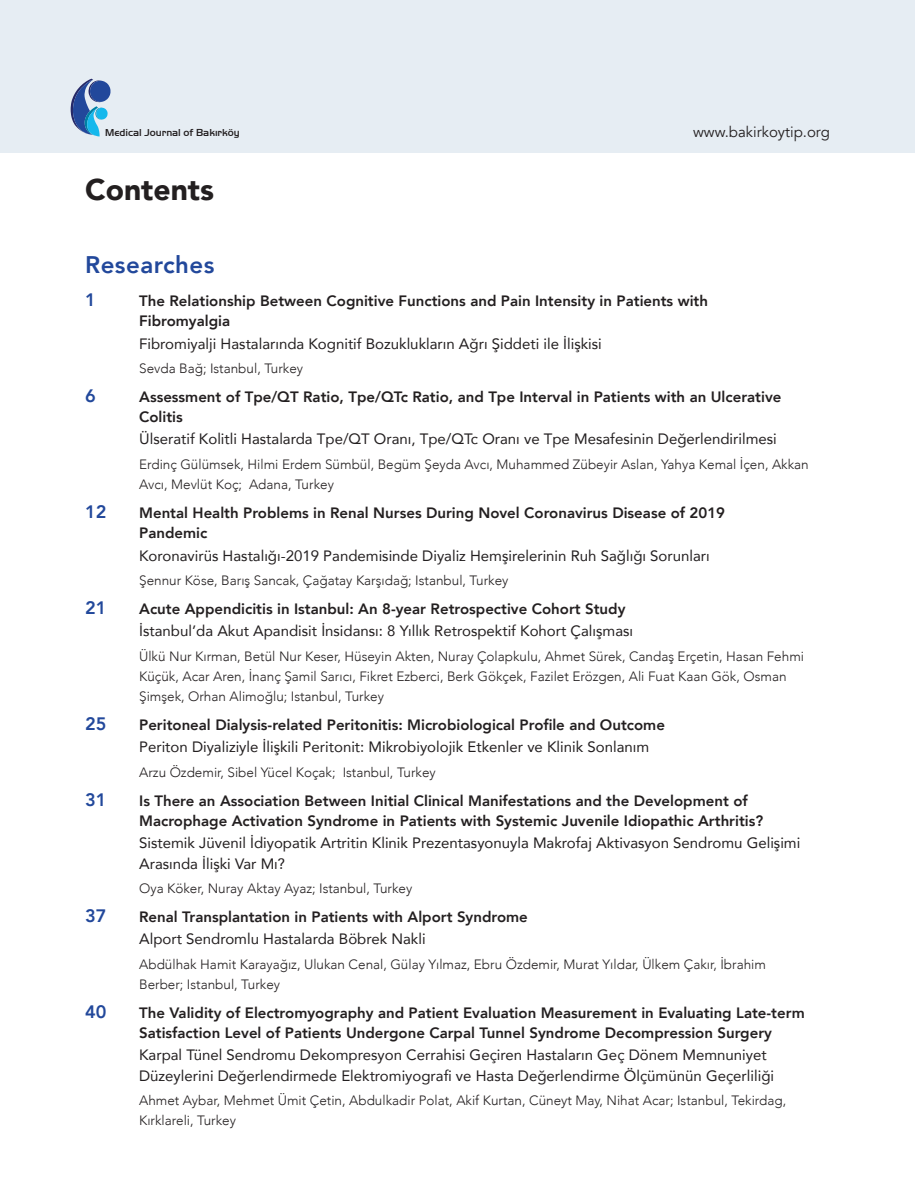
<style>
.page{position:relative;width:915px;height:1191px;background:#fff}
.page>*{position:absolute;margin:0;border:0;box-sizing:border-box;transform-origin:0 0}
.metin{font:900 30px "Avenir";color:#231f20}
.t1{font:800 24px "Avenir";letter-spacing:.02em;color:#22489b}
.içindekiler_1{font:800 18px "Avenir";color:#22489b}
.içindekiler_1-2{font:800 15px/20.2px "Avenir";color:#231f20}
.icindekiler_2{font:15px/20.2px "Avenir";color:#231f20}
.t2{font:15px "Avenir";color:#231f20}
.icindekiler_3{font:300 13.5px/20.2px "Avenir";color:#231f20}
.t3{font:500 10.5px "Handel Got D";color:#231f20}
</style>
<div class="page">
<div style="left:0;top:0;width:914px;height:153px;background:#e6edf3"></div>
<svg style="left:71px;top:79px;width:40px;height:57px"></svg>
<p class="t3" style="left:105px;top:127px;width:136px">Medical Journal of Bakırköy</p>
<p class="t2" style="left:693px;top:122px;width:138px">www.bakirkoytip.org</p>
<p class="metin" style="left:85px;top:164px;width:130px">Contents</p>
<p class="t1" style="left:85px;top:246px;width:131px">Researches</p>
<p class="içindekiler_1" style="left:85px;top:285px;width:12px">1</p>
<p class="içindekiler_1-2" style="left:139px;top:290px;width:570px">The Relationship Between Cognitive Functions and Pain Intensity in Patients with<br>Fibromyalgia</p>
<p class="icindekiler_2" style="left:139px;top:333px;width:464px">Fibromiyalji Hastalarında Kognitif Bozuklukların Ağrı Şiddeti ile İlişkisi</p>
<p class="icindekiler_3" style="left:139px;top:358px;width:165px">Sevda Bağ; Istanbul, Turkey</p>
<p class="içindekiler_1" style="left:85px;top:381px;width:12px">6</p>
<p class="içindekiler_1-2" style="left:139px;top:386px;width:643px">Assessment of Tpe/QT Ratio, Tpe/QTc Ratio, and Tpe Interval in Patients with an Ulcerative<br>Colitis</p>
<p class="icindekiler_2" style="left:139px;top:428px;width:639px">Ülseratif Kolitli Hastalarda Tpe/QT Oranı, Tpe/QTc Oranı ve Tpe Mesafesinin Değerlendirilmesi</p>
<p class="icindekiler_3" style="left:139px;top:454px;width:671px">Erdinç Gülümsek, Hilmi Erdem Sümbül, Begüm Şeyda Avcı, Muhammed Zübeyir Aslan, Yahya Kemal İçen, Akkan<br>Avcı, Mevlüt Koç; Adana, Turkey</p>
<p class="içindekiler_1" style="left:85px;top:497px;width:23px">12</p>
<p class="içindekiler_1-2" style="left:139px;top:502px;width:587px">Mental Health Problems in Renal Nurses During Novel Coronavirus Disease of 2019<br>Pandemic</p>
<p class="icindekiler_2" style="left:139px;top:545px;width:572px">Koronavirüs Hastalığı-2019 Pandemisinde Diyaliz Hemşirelerinin Ruh Sağlığı Sorunları</p>
<p class="icindekiler_3" style="left:139px;top:570px;width:370px">Şennur Köse, Barış Sancak, Çağatay Karşıdağ; Istanbul, Turkey</p>
<p class="içindekiler_1" style="left:85px;top:593px;width:23px">21</p>
<p class="içindekiler_1-2" style="left:139px;top:598px;width:487px">Acute Appendicitis in Istanbul: An 8-year Retrospective Cohort Study</p>
<p class="icindekiler_2" style="left:139px;top:620px;width:495px">İstanbul’da Akut Apandisit İnsidansı: 8 Yıllık Retrospektif Kohort Çalışması</p>
<p class="icindekiler_3" style="left:139px;top:646px;width:666px">Ülkü Nur Kırman, Betül Nur Keser, Hüseyin Akten, Nuray Çolapkulu, Ahmet Sürek, Candaş Erçetin, Hasan Fehmi<br>Küçük, Acar Aren, İnanç Şamil Sarıcı, Fikret Ezberci, Berk Gökçek, Fazilet Erözgen, Ali Fuat Kaan Gök, Osman<br>Şimşek, Orhan Alimoğlu; Istanbul, Turkey</p>
<p class="içindekiler_1" style="left:85px;top:710px;width:23px">25</p>
<p class="içindekiler_1-2" style="left:139px;top:714px;width:527px">Peritoneal Dialysis-related Peritonitis: Microbiological Profile and Outcome</p>
<p class="icindekiler_2" style="left:139px;top:736px;width:511px">Periton Diyaliziyle İlişkili Peritonit: Mikrobiyolojik Etkenler ve Klinik Sonlanım</p>
<p class="icindekiler_3" style="left:139px;top:762px;width:298px">Arzu Özdemir, Sibel Yücel Koçak; Istanbul, Turkey</p>
<p class="içindekiler_1" style="left:85px;top:785px;width:23px">31</p>
<p class="içindekiler_1-2" style="left:139px;top:790px;width:625px">Is There an Association Between Initial Clinical Manifestations and the Development of<br>Macrophage Activation Syndrome in Patients with Systemic Juvenile Idiopathic Arthritis?</p>
<p class="icindekiler_2" style="left:139px;top:832px;width:662px">Sistemik Jüvenil İdiyopatik Artritin Klinik Prezentasyonuyla Makrofaj Aktivasyon Sendromu Gelişimi<br>Arasında İlişki Var Mı?</p>
<p class="icindekiler_3" style="left:139px;top:878px;width:274px">Oya Köker, Nuray Aktay Ayaz; Istanbul, Turkey</p>
<p class="içindekiler_1" style="left:85px;top:901px;width:23px">37</p>
<p class="içindekiler_1-2" style="left:139px;top:906px;width:390px">Renal Transplantation in Patients with Alport Syndrome</p>
<p class="icindekiler_2" style="left:139px;top:928px;width:288px">Alport Sendromlu Hastalarda Böbrek Nakli</p>
<p class="icindekiler_3" style="left:139px;top:954px;width:628px">Abdülhak Hamit Karayağız, Ulukan Cenal, Gülay Yılmaz, Ebru Özdemir, Murat Yıldar, Ülkem Çakır, İbrahim<br>Berber; Istanbul, Turkey</p>
<p class="içindekiler_1" style="left:85px;top:997px;width:23px">40</p>
<p class="içindekiler_1-2" style="left:139px;top:1002px;width:667px">The Validity of Electromyography and Patient Evaluation Measurement in Evaluating Late-term<br>Satisfaction Level of Patients Undergone Carpal Tunnel Syndrome Decompression Surgery</p>
<p class="icindekiler_2" style="left:139px;top:1044px;width:636px">Karpal Tünel Sendromu Dekompresyon Cerrahisi Geçiren Hastaların Geç Dönem Memnuniyet<br>Düzeylerini Değerlendirmede Elektromiyografi ve Hasta Değerlendirme Ölçümünün Geçerliliği</p>
<p class="icindekiler_3" style="left:139px;top:1090px;width:648px">Ahmet Aybar, Mehmet Ümit Çetin, Abdulkadir Polat, Akif Kurtan, Cüneyt May, Nihat Acar; Istanbul, Tekirdag,<br>Kırklareli, Turkey</p>
</div>
